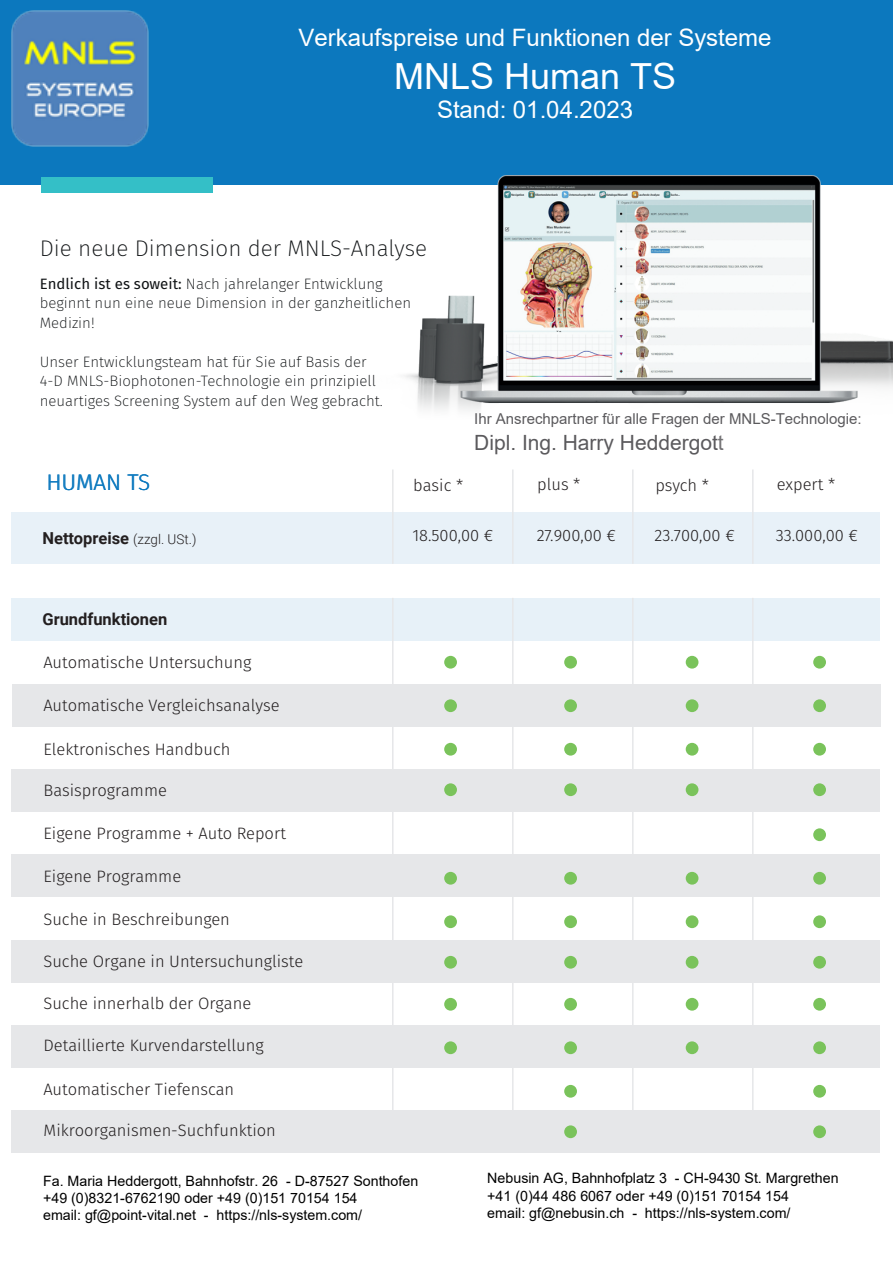
<style>
.page{position:relative;width:893px;height:1263px;background:#fff}
.page>*{position:absolute;margin:0;border:0;box-sizing:border-box;transform-origin:0 0}
.t1{font:36px "Arial";color:#fff}
.t2{font:24px "Arial";color:#fff}
.t3{font:200 22.5px "Fira Sans";color:#101315}
.t4{font:200 22.5px "Fira Sans";color:#0e7abf}
.t5{font:21px "Arial";color:#5b5a5d}
.t6{font:300 16.5px "Fira Sans";color:#231f20}
.t7{font:700 16.5px "Roboto";color:#231f20}
.t8{font:200 15px/19.5px "Fira Sans";color:#101315}
.t9{font:15px "Arial";color:#5b5a5d}
.t10{font:14.25px/17.1px "Arial";color:#000}
.t11{font:300 13.5px "Roboto";color:#231f20}
.s1{font-weight:400}
.s2{color:#737275}
</style>
<div class="page">
<div style="left:0;top:0;width:893px;height:185px;background:#0c78be"></div>
<div style="left:41px;top:177px;width:172px;height:16px;background:#34bfc7"></div>
<div style="left:12px;top:513px;width:868px;height:51px;background:#e8f1f8"></div>
<div style="left:12px;top:598px;width:868px;height:42px;background:#e7f1f8"></div>
<hr style="left:512px;top:469px;width:2px;height:95px;background:#e6e7e9">
<hr style="left:392px;top:469px;width:2px;height:95px;background:#e6e7e9">
<hr style="left:632px;top:469px;width:2px;height:95px;background:#e6e7e9">
<hr style="left:752px;top:469px;width:2px;height:95px;background:#e6e7e9">
<div style="left:12px;top:685px;width:868px;height:42px;background:#e6e7e9"></div>
<div style="left:12px;top:770px;width:868px;height:42px;background:#e6e7e9"></div>
<div style="left:12px;top:855px;width:868px;height:42px;background:#e6e7e9"></div>
<div style="left:12px;top:940px;width:868px;height:42px;background:#e6e7e9"></div>
<div style="left:12px;top:1025px;width:868px;height:42px;background:#e6e7e9"></div>
<div style="left:12px;top:1110px;width:868px;height:42px;background:#e6e7e9"></div>
<hr style="left:512px;top:598px;width:2px;height:554px;background:#e6e7e9">
<hr style="left:392px;top:598px;width:2px;height:554px;background:#e6e7e9">
<hr style="left:632px;top:598px;width:2px;height:554px;background:#e6e7e9">
<hr style="left:752px;top:598px;width:2px;height:554px;background:#e6e7e9">
<div style="left:444px;top:656px;width:13px;height:13px;background:#7ac35b;border-radius:50%"></div>
<div style="left:444px;top:699px;width:13px;height:13px;background:#7ac35b;border-radius:50%"></div>
<div style="left:444px;top:743px;width:13px;height:13px;background:#7ac35b;border-radius:50%"></div>
<div style="left:444px;top:783px;width:13px;height:13px;background:#7ac35b;border-radius:50%"></div>
<div style="left:564px;top:656px;width:13px;height:13px;background:#7ac35b;border-radius:50%"></div>
<div style="left:564px;top:699px;width:13px;height:13px;background:#7ac35b;border-radius:50%"></div>
<div style="left:564px;top:743px;width:13px;height:13px;background:#7ac35b;border-radius:50%"></div>
<div style="left:564px;top:783px;width:13px;height:13px;background:#7ac35b;border-radius:50%"></div>
<div style="left:686px;top:656px;width:12px;height:13px;background:#7ac35b;border-radius:50%"></div>
<div style="left:686px;top:699px;width:12px;height:13px;background:#7ac35b;border-radius:50%"></div>
<div style="left:686px;top:743px;width:12px;height:13px;background:#7ac35b;border-radius:50%"></div>
<div style="left:686px;top:783px;width:12px;height:13px;background:#7ac35b;border-radius:50%"></div>
<div style="left:813px;top:656px;width:13px;height:13px;background:#7ac35b;border-radius:50%"></div>
<div style="left:813px;top:699px;width:13px;height:13px;background:#7ac35b;border-radius:50%"></div>
<div style="left:813px;top:743px;width:13px;height:13px;background:#7ac35b;border-radius:50%"></div>
<div style="left:813px;top:783px;width:13px;height:13px;background:#7ac35b;border-radius:50%"></div>
<div style="left:444px;top:872px;width:13px;height:13px;background:#7ac35b;border-radius:50%"></div>
<div style="left:444px;top:915px;width:13px;height:13px;background:#7ac35b;border-radius:50%"></div>
<div style="left:444px;top:956px;width:13px;height:13px;background:#7ac35b;border-radius:50%"></div>
<div style="left:564px;top:872px;width:13px;height:13px;background:#7ac35b;border-radius:50%"></div>
<div style="left:564px;top:915px;width:13px;height:13px;background:#7ac35b;border-radius:50%"></div>
<div style="left:564px;top:956px;width:13px;height:13px;background:#7ac35b;border-radius:50%"></div>
<div style="left:686px;top:872px;width:12px;height:13px;background:#7ac35b;border-radius:50%"></div>
<div style="left:686px;top:915px;width:12px;height:13px;background:#7ac35b;border-radius:50%"></div>
<div style="left:686px;top:956px;width:12px;height:13px;background:#7ac35b;border-radius:50%"></div>
<div style="left:813px;top:828px;width:13px;height:13px;background:#7ac35b;border-radius:50%"></div>
<div style="left:813px;top:872px;width:13px;height:13px;background:#7ac35b;border-radius:50%"></div>
<div style="left:813px;top:915px;width:13px;height:13px;background:#7ac35b;border-radius:50%"></div>
<div style="left:813px;top:956px;width:13px;height:13px;background:#7ac35b;border-radius:50%"></div>
<div style="left:444px;top:998px;width:13px;height:13px;background:#7ac35b;border-radius:50%"></div>
<div style="left:444px;top:1041px;width:13px;height:13px;background:#7ac35b;border-radius:50%"></div>
<div style="left:564px;top:998px;width:13px;height:13px;background:#7ac35b;border-radius:50%"></div>
<div style="left:564px;top:1041px;width:13px;height:13px;background:#7ac35b;border-radius:50%"></div>
<div style="left:564px;top:1085px;width:13px;height:13px;background:#7ac35b;border-radius:50%"></div>
<div style="left:564px;top:1125px;width:13px;height:13px;background:#7ac35b;border-radius:50%"></div>
<div style="left:686px;top:998px;width:12px;height:13px;background:#7ac35b;border-radius:50%"></div>
<div style="left:686px;top:1041px;width:12px;height:13px;background:#7ac35b;border-radius:50%"></div>
<div style="left:813px;top:998px;width:13px;height:13px;background:#7ac35b;border-radius:50%"></div>
<div style="left:813px;top:1041px;width:13px;height:13px;background:#7ac35b;border-radius:50%"></div>
<div style="left:813px;top:1085px;width:13px;height:13px;background:#7ac35b;border-radius:50%"></div>
<div style="left:813px;top:1125px;width:13px;height:13px;background:#7ac35b;border-radius:50%"></div>
<img style="left:404px;top:175px;width:489px;height:236px">
<img style="left:12px;top:10px;width:136px;height:137px">
<h2 class="t2" style="left:298px;top:25px;width:475px">Verkaufspreise und Funktionen der Systeme</h2>
<h1 class="t1" style="left:394px;top:58px;width:283px">MNLS Human TS</h1>
<h2 class="t2" style="left:437px;top:97px;width:198px">Stand: 01.04.2023</h2>
<h3 class="t3" style="left:40px;top:232px;width:389px">Die neue Dimension der MNLS-Analyse</h3>
<p class="t8" style="left:40px;top:274px;width:373px"><span class="s1">Endlich ist es soweit:</span> Nach jahrelanger Entwicklung beginnt nun eine neue Dimension in der ganzheitlichen<br>Medizin!</p>
<p class="t8" style="left:40px;top:352px;width:344px">Unser Entwicklungsteam hat für Sie auf Basis der<br>4-D MNLS-Biophotonen-Technologie ein prinzipiell neuartiges Screening System auf den Weg gebracht.</p>
<p class="t9" style="left:474px;top:412px;width:389px">Ihr Ansrechpartner für alle Fragen der MNLS-Technologie:</p>
<p class="t5" style="left:474px;top:432px;width:251px">Dipl. Ing. Harry Heddergot<span class="s2">t</span></p>
<h3 class="t4" style="left:47px;top:467px;width:105px">HUMAN TS</h3>
<p class="t6" style="left:413px;top:473px;width:52px">basic *</p>
<p class="t6" style="left:537px;top:473px;width:45px">plus *</p>
<p class="t6" style="left:655px;top:474px;width:55px">psych *</p>
<p class="t6" style="left:777px;top:473px;width:60px">expert *</p>
<p class="t7" style="left:42px;top:527px;width:88px">Nettopreise</p>
<p class="t6" style="left:654px;top:524px;width:82px">23.700,00 €</p>
<p class="t6" style="left:776px;top:524px;width:84px">33.000,00 €</p>
<p class="t6" style="left:412px;top:524px;width:82px">18.500,00 €</p>
<p class="t6" style="left:537px;top:524px;width:81px">27.900,00 €</p>
<p class="t11" style="left:133px;top:530px;width:65px">(zzgl. USt.)</p>
<p class="t7" style="left:42px;top:608px;width:126px">Grundfunktionen</p>
<p class="t6" style="left:43px;top:651px;width:209px">Automatische Untersuchung</p>
<p class="t6" style="left:44px;top:694px;width:238px">Automatische Vergleichsanalyse</p>
<p class="t6" style="left:44px;top:737px;width:188px">Elektronisches Handbuch</p>
<p class="t6" style="left:44px;top:779px;width:125px">Basisprogramme</p>
<p class="t6" style="left:44px;top:822px;width:244px">Eigene Programme + Auto Report</p>
<p class="t6" style="left:44px;top:865px;width:139px">Eigene Programme</p>
<p class="t6" style="left:44px;top:907px;width:188px">Suche in Beschreibungen</p>
<p class="t6" style="left:44px;top:949px;width:261px">Suche Organe in Untersuchungliste</p>
<p class="t6" style="left:44px;top:992px;width:209px">Suche innerhalb der Organe</p>
<p class="t6" style="left:44px;top:1034px;width:222px">Detaillierte Kurvendarstellung</p>
<p class="t6" style="left:44px;top:1077px;width:192px">Automatischer Tiefenscan</p>
<p class="t6" style="left:44px;top:1118px;width:234px">Mikroorganismen-Suchfunktion</p>
<p class="t10" style="left:43px;top:1173px;width:377px">Fa. Maria Heddergott, Bahnhofstr. 26 - D-87527 Sonthofen +49 (0)8321-6762190 oder +49 (0)151 70154 154<br>email: gf@point-vital.net - https://nls-system.com/</p>
<p class="t10" style="left:487px;top:1170px;width:353px">Nebusin AG, Bahnhofplatz 3 - CH-9430 St. Margrethen +41 (0)44 486 6067 oder +49 (0)151 70154 154<br>email: gf@nebusin.ch - https://nls-system.com/</p>
</div>
